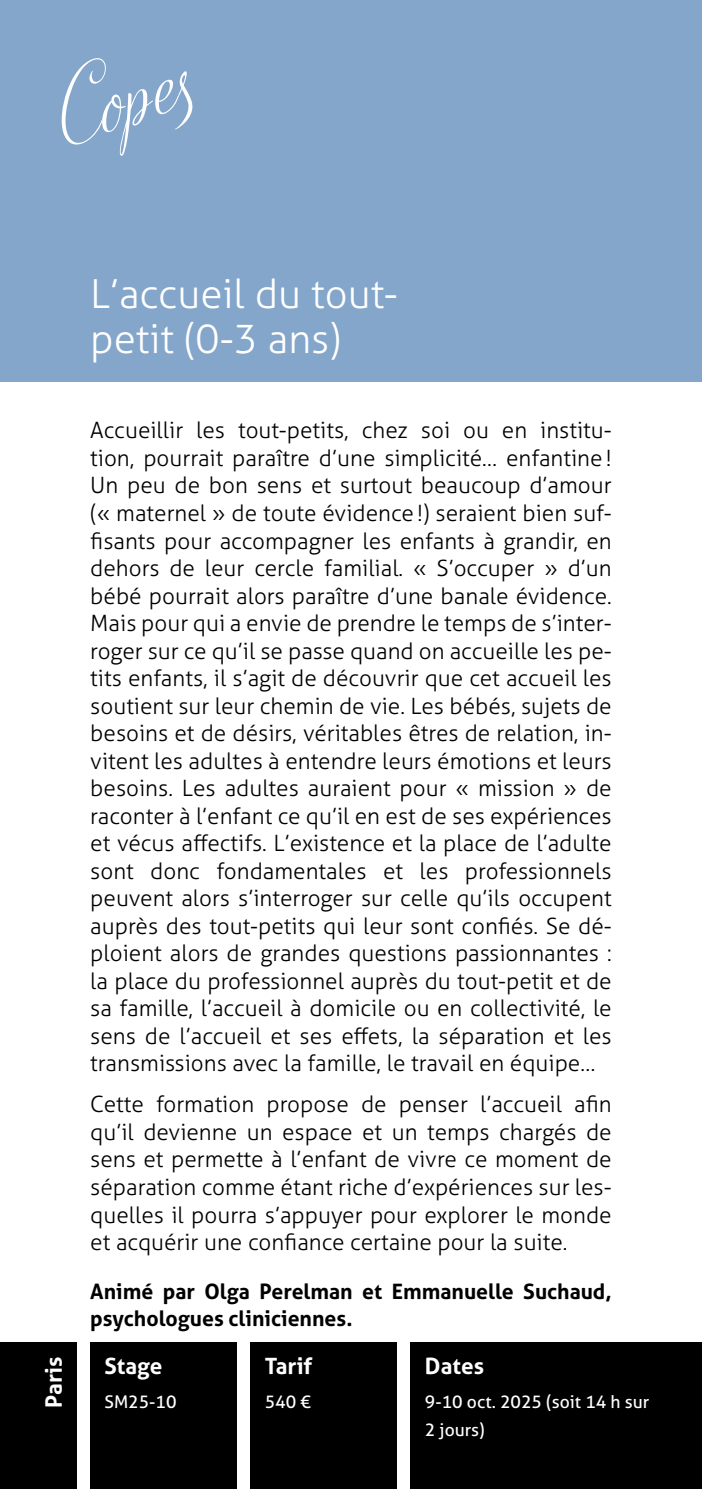
<style>
.page{position:relative;width:702px;height:1489px;background:#fff}
.page>*{position:absolute;margin:0;border:0;box-sizing:border-box;transform-origin:0 0}
.t1{font:300 40px/45px "Aller";color:#fff}
.t2{font:300 22.5px/27.5px "Aller";color:#000;text-align:justify}
.t3{font:700 22.5px "Aller";color:#fff}
.t4{font:700 21.25px/27.5px "Aller";color:#000}
.t5{font:17.5px/27.5px "Aller";color:#fff}
</style>
<div class="page">
<div style="left:0;top:0;width:702px;height:381px;background:#84a6ca"></div>
<svg style="left:61px;top:58px;width:132px;height:98px"></svg>
<div style="left:0;top:1342px;width:76px;height:146px;background:#000"></div>
<div style="left:90px;top:1342px;width:146px;height:146px;background:#000"></div>
<div style="left:250px;top:1342px;width:146px;height:146px;background:#000"></div>
<div style="left:411px;top:1342px;width:291px;height:146px;background:#000"></div>
<h1 class="t1" style="left:90px;top:271px;width:309px">L’accueil du tout&shy;petit (0-3 ans)</h1>
<p class="t2" style="left:90px;top:417px;width:523px">Accueillir les tout-petits, chez soi ou en institu&shy;tion, pourrait paraître d’une simplicité… enfantine!<br>Un peu de bon sens et surtout beaucoup d’amour (« maternel » de toute évidence!) seraient bien suf&shy;fisants pour accompagner les enfants à grandir, en dehors de leur cercle familial. « S’occuper » d’un bébé pourrait alors paraître d’une banale évidence.<br>Mais pour qui a envie de prendre le temps de s’inter&shy;roger sur ce qu’il se passe quand on accueille les pe&shy;tits enfants, il s’agit de découvrir que cet accueil les soutient sur leur chemin de vie. Les bébés, sujets de besoins et de désirs, véritables êtres de relation, in&shy;vitent les adultes à entendre leurs émotions et leurs besoins. Les adultes auraient pour « mission » de raconter à l’enfant ce qu’il en est de ses expériences et vécus affectifs. L’existence et la place de l’adulte sont donc fondamentales et les professionnels peuvent alors s’interroger sur celle qu’ils occupent auprès des tout-petits qui leur sont confiés. Se dé&shy;ploient alors de grandes questions passionnantes : la place du professionnel auprès du tout-petit et de sa famille, l’accueil à domicile ou en collectivité, le sens de l’accueil et ses effets, la séparation et les transmissions avec la famille, le travail en équipe…</p>
<p class="t2" style="left:90px;top:1090px;width:523px">Cette formation propose de penser l’accueil afin qu’il devienne un espace et un temps chargés de sens et permette à l’enfant de vivre ce moment de séparation comme étant riche d’expériences sur les&shy;quelles il pourra s’appuyer pour explorer le monde et acquérir une confiance certaine pour la suite.</p>
<p class="t4" style="left:90px;top:1276px;width:523px">Animé par Olga Perelman et Emmanuelle Suchaud, psychologues cliniciennes.</p>
<p class="t3" style="left:40px;top:1407px;width:52px;rotate:-90deg">Paris</p>
<p class="t3" style="left:104px;top:1351px;width:59px">Stage</p>
<p class="t5" style="left:104px;top:1388px;width:74px">SM25-10</p>
<p class="t3" style="left:265px;top:1351px;width:49px">Tarif</p>
<p class="t5" style="left:265px;top:1388px;width:48px">540 €</p>
<p class="t3" style="left:425px;top:1351px;width:61px">Dates</p>
<p class="t5" style="left:425px;top:1388px;width:226px">9‑10 oct. 2025 (soit 14 h sur<br>2 jours)</p>
</div>
